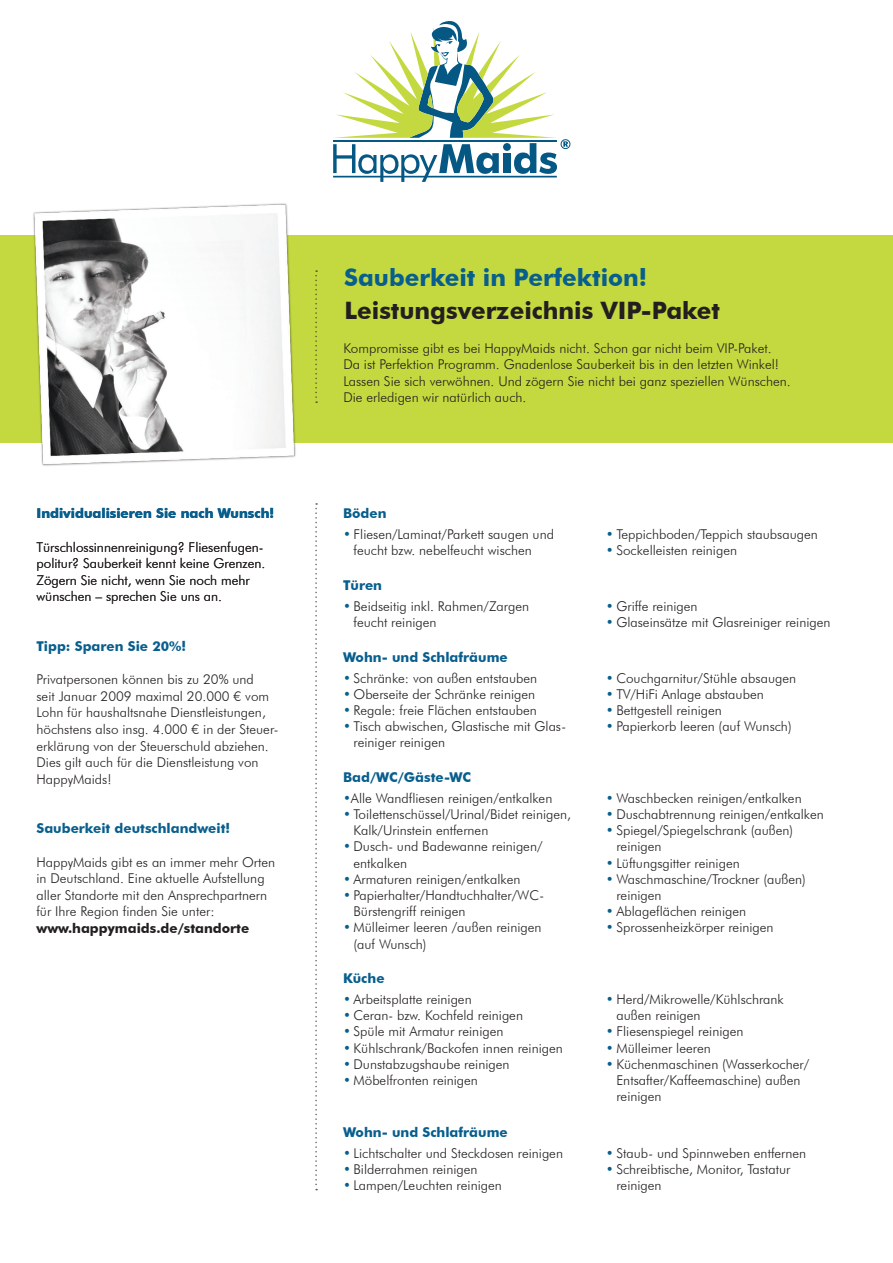
<style>
.page{position:relative;width:893px;height:1263px;background:#fff}
.page>*{position:absolute;margin:0;border:0;box-sizing:border-box;transform-origin:0 0}
.t1{font:700 24px "Futura BT";color:#231f20}
.t2{font:700 24px "Futura BT";color:#085e8d}
.t3{font:300 13.5px/16.6px "Futura BT";color:#231f20}
.t4{font:700 13.5px "Futura BT";color:#085e8d}
.s1{font-weight:700}
.s2{color:#085e8d}
</style>
<div class="page">
<svg style="left:333px;top:21px;width:237px;height:161px"></svg>
<div style="left:0;top:235px;width:893px;height:207px;background:#c4d93f"></div>
<svg style="left:315px;top:270px;width:2px;height:133px"></svg>
<img style="left:21px;top:203px;width:286px;height:263px">
<svg style="left:315px;top:503px;width:2px;height:687px"></svg>
<p class="t4" style="left:36px;top:505px;width:239px">Individualisieren Sie nach Wunsch!</p>
<p class="t3" style="left:36px;top:538px;width:230px">Türschlossinnenreinigung? Fliesenfugen&shy;politur? Sauberkeit kennt keine Grenzen.<br>Zögern Sie nicht, wenn Sie noch mehr wünschen – sprechen Sie uns an.</p>
<p class="t4" style="left:36px;top:638px;width:151px">Tipp: Sparen Sie 20%!</p>
<p class="t3" style="left:36px;top:671px;width:243px">Privatpersonen können bis zu 20% und<br>seit Januar 2009 maximal 20.000 € vom Lohn für haushaltsnahe Dienstleistungen, höchstens also insg. 4.000 € in der Steuer&shy;erklärung von der Steuerschuld abziehen.<br>Dies gilt auch für die Dienstleistung von HappyMaids!</p>
<p class="t4" style="left:36px;top:820px;width:195px">Sauberkeit deutschlandweit!</p>
<p class="t3" style="left:36px;top:853px;width:240px">HappyMaids gibt es an immer mehr Orten in Deutschland. Eine aktuelle Aufstellung aller Standorte mit den Ansprechpartnern für Ihre Region finden Sie unter: <span class="s1">www.happymaids.de/standorte</span></p>
<p class="t2" style="left:344px;top:263px;width:304px">Sauberkeit in Perfektion!</p>
<p class="t1" style="left:344px;top:296px;width:377px">Leistungsverzeichnis VIP-Paket</p>
<p class="t3" style="left:343px;top:339px;width:449px">Kompromisse gibt es bei HappyMaids nicht. Schon gar nicht beim VIP-Paket.<br>Da ist Perfektion Programm. Gnadenlose Sauberkeit bis in den letzten Winkel!<br>Lassen Sie sich verwöhnen. Und zögern Sie nicht bei ganz speziellen Wünschen.<br>Die erledigen wir natürlich auch.</p>
<p class="t4" style="left:343px;top:505px;width:45px">Böden</p>
<p class="t3" style="left:353px;top:526px;width:202px;line-height:16.2px;text-indent:-11px"><span class="s2">•</span> Fliesen/Laminat/Parkett saugen und feucht bzw. nebelfeucht wischen</p>
<p class="t3" style="left:606px;top:526px;width:214px"><span class="s2">•</span> Teppichboden/Teppich staubsaugen</p>
<p class="t3" style="left:606px;top:542px;width:133px"><span class="s2">•</span> Sockelleisten reinigen</p>
<p class="t4" style="left:343px;top:577px;width:41px">Türen</p>
<p class="t3" style="left:353px;top:598px;width:177px;line-height:16.2px;text-indent:-11px"><span class="s2">•</span> Beidseitig inkl. Rahmen/Zargen feucht reinigen</p>
<p class="t3" style="left:606px;top:597px;width:93px"><span class="s2">•</span> Griffe reinigen</p>
<p class="t3" style="left:606px;top:614px;width:226px"><span class="s2">•</span> Glaseinsätze mit Glasreiniger reinigen</p>
<p class="t4" style="left:343px;top:649px;width:166px">Wohn- und Schlafräume</p>
<p class="t3" style="left:343px;top:669px;width:196px"><span class="s2">•</span> Schränke: von außen entstauben</p>
<p class="t3" style="left:343px;top:686px;width:194px"><span class="s2">•</span> Oberseite der Schränke reinigen</p>
<p class="t3" style="left:343px;top:702px;width:195px"><span class="s2">•</span> Regale: freie Flächen entstauben</p>
<p class="t3" style="left:353px;top:718px;width:214px;line-height:16.2px;text-indent:-11px"><span class="s2">•</span> Tisch abwischen, Glastische mit Glas&shy;reiniger reinigen</p>
<p class="t4" style="left:343px;top:769px;width:129px">Bad/WC/Gäste-WC</p>
<p class="t3" style="left:343px;top:789px;width:211px"><span class="s2">•</span>Alle Wandfliesen reinigen/entkalken</p>
<p class="t3" style="left:353px;top:806px;width:219px;line-height:16.2px;text-indent:-11px"><span class="s2">•</span> Toilettenschüssel/Urinal/Bidet reinigen,<br>Kalk/Urinstein entfernen</p>
<p class="t3" style="left:353px;top:838px;width:190px;line-height:16.2px;text-indent:-11px"><span class="s2">•</span> Dusch- und Badewanne reinigen/ entkalken</p>
<p class="t3" style="left:343px;top:870px;width:179px"><span class="s2">•</span> Armaturen reinigen/entkalken</p>
<p class="t3" style="left:353px;top:887px;width:192px;line-height:16.2px;text-indent:-11px"><span class="s2">•</span> Papierhalter/Handtuchhalter/WC-<br>Bürstengriff reinigen</p>
<p class="t3" style="left:353px;top:919px;width:190px;line-height:16.2px;text-indent:-11px"><span class="s2">•</span> Mülleimer leeren /außen reinigen (auf Wunsch)</p>
<p class="t4" style="left:343px;top:970px;width:43px">Küche</p>
<p class="t3" style="left:343px;top:991px;width:130px"><span class="s2">•</span> Arbeitsplatte reinigen</p>
<p class="t3" style="left:343px;top:1007px;width:182px"><span class="s2">•</span> Ceran- bzw. Kochfeld reinigen</p>
<p class="t3" style="left:343px;top:1023px;width:162px"><span class="s2">•</span> Spüle mit Armatur reinigen</p>
<p class="t3" style="left:343px;top:1039px;width:221px"><span class="s2">•</span> Kühlschrank/Backofen innen reinigen</p>
<p class="t3" style="left:343px;top:1056px;width:168px"><span class="s2">•</span> Dunstabzugshaube reinigen</p>
<p class="t3" style="left:343px;top:1072px;width:136px"><span class="s2">•</span> Möbelfronten reinigen</p>
<p class="t4" style="left:343px;top:1124px;width:166px">Wohn- und Schlafräume</p>
<p class="t3" style="left:343px;top:1144px;width:222px"><span class="s2">•</span> Lichtschalter und Steckdosen reinigen</p>
<p class="t3" style="left:343px;top:1160px;width:136px"><span class="s2">•</span> Bilderrahmen reinigen</p>
<p class="t3" style="left:343px;top:1177px;width:160px"><span class="s2">•</span> Lampen/Leuchten reinigen</p>
<p class="t3" style="left:606px;top:669px;width:192px"><span class="s2">•</span> Couchgarnitur/Stühle absaugen</p>
<p class="t3" style="left:606px;top:686px;width:159px"><span class="s2">•</span> TV/HiFi Anlage abstauben</p>
<p class="t3" style="left:606px;top:702px;width:117px"><span class="s2">•</span> Bettgestell reinigen</p>
<p class="t3" style="left:606px;top:718px;width:187px"><span class="s2">•</span> Papierkorb leeren (auf Wunsch)</p>
<p class="t3" style="left:606px;top:789px;width:197px"><span class="s2">•</span> Waschbecken reinigen/entkalken</p>
<p class="t3" style="left:606px;top:806px;width:219px"><span class="s2">•</span> Duschabtrennung reinigen/entkalken</p>
<p class="t3" style="left:616px;top:822px;width:178px;line-height:16.2px;text-indent:-11px"><span class="s2">•</span> Spiegel/Spiegelschrank (außen) reinigen</p>
<p class="t3" style="left:606px;top:854px;width:135px"><span class="s2">•</span> Lüftungsgitter reinigen</p>
<p class="t3" style="left:616px;top:871px;width:191px;line-height:16.2px;text-indent:-11px"><span class="s2">•</span> Waschmaschine/Trockner (außen) reinigen</p>
<p class="t3" style="left:606px;top:903px;width:142px"><span class="s2">•</span> Ablageflächen reinigen</p>
<p class="t3" style="left:606px;top:919px;width:169px"><span class="s2">•</span> Sprossenheizkörper reinigen</p>
<p class="t3" style="left:616px;top:991px;width:169px;line-height:16.2px;text-indent:-11px"><span class="s2">•</span> Herd/Mikrowelle/Kühlschrank außen reinigen</p>
<p class="t3" style="left:606px;top:1023px;width:139px"><span class="s2">•</span> Fliesenspiegel reinigen</p>
<p class="t3" style="left:606px;top:1039px;width:106px"><span class="s2">•</span> Mülleimer leeren</p>
<p class="t3" style="left:616px;top:1056px;width:194px;line-height:16.2px;text-indent:-11px"><span class="s2">•</span> Küchenmaschinen (Wasserkocher/<br>Entsafter/Kaffeemaschine) außen reinigen</p>
<p class="t3" style="left:606px;top:1144px;width:202px"><span class="s2">•</span> Staub- und Spinnweben entfernen</p>
<p class="t3" style="left:616px;top:1161px;width:176px;line-height:16.2px;text-indent:-11px"><span class="s2">•</span> Schreibtische, Monitor, Tastatur reinigen</p>
</div>
